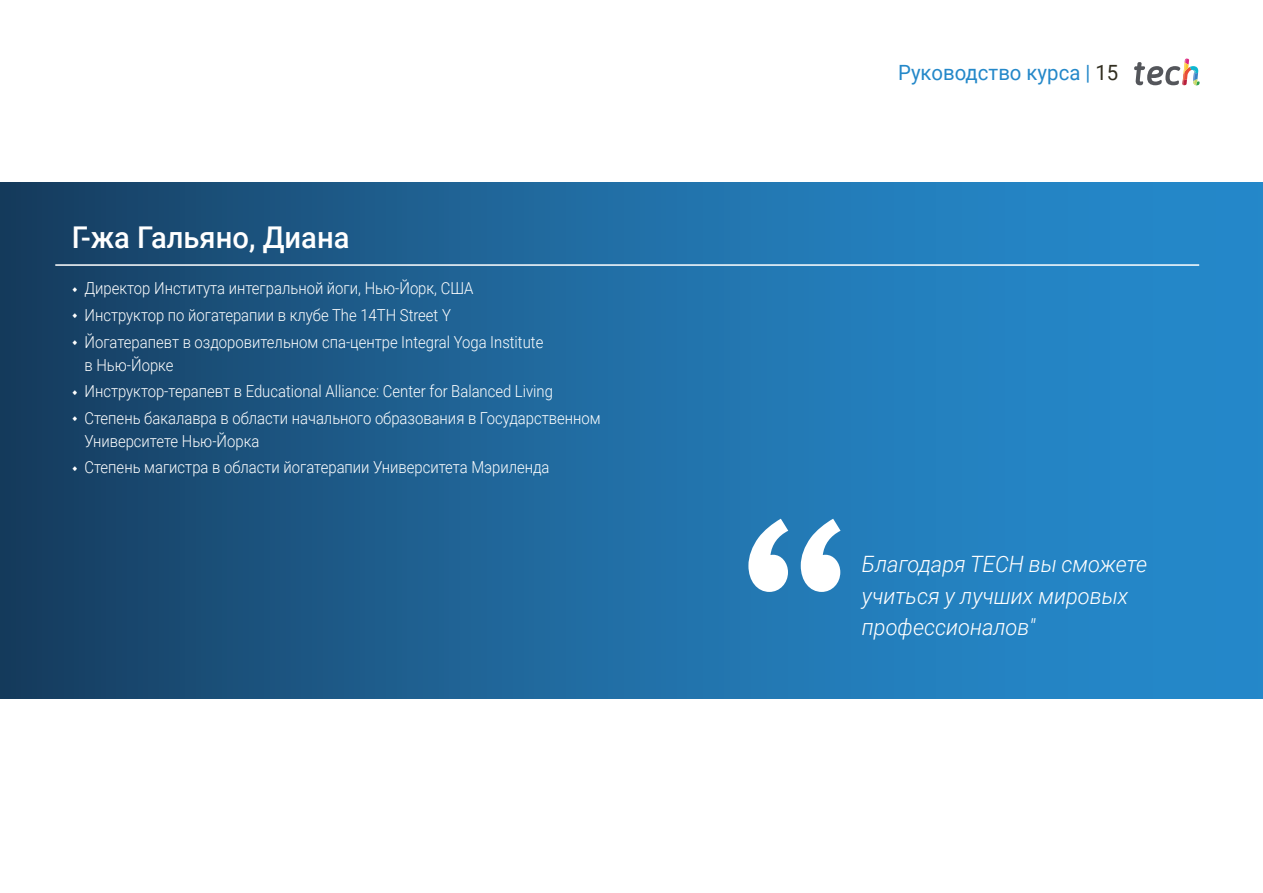
<style>
.page{position:relative;width:1263px;height:893px;background:#fff}
.page>*{position:absolute;margin:0;border:0;box-sizing:border-box;transform-origin:0 0}
.t1{font:500 30px "Roboto";color:#fff}
.t2{font:italic 300 22.5px/31.5px "Roboto";color:#fff}
.t3{font:21px "Roboto";color:#2488c9}
.t4{font:300 16.5px/26.7px "Roboto";color:#fff;scale:.9 1}
.s1{color:#312e20}
</style>
<div class="page">
<svg style="left:1134px;top:59px;width:65px;height:27px"></svg>
<div style="left:0;top:182px;width:1263px;height:516px;background:linear-gradient(to right,#184267,#2793d9)"></div>
<svg style="left:748px;top:519px;width:92px;height:73px"></svg>
<hr style="left:55px;top:264px;width:1144px;height:2px;background:#fff">
<svg style="left:73px;top:287px;width:4px;height:5px"></svg>
<svg style="left:73px;top:314px;width:4px;height:5px"></svg>
<svg style="left:73px;top:340px;width:4px;height:5px"></svg>
<svg style="left:73px;top:390px;width:4px;height:5px"></svg>
<svg style="left:73px;top:416px;width:4px;height:5px"></svg>
<svg style="left:73px;top:466px;width:4px;height:5px"></svg>
<h1 class="t1" style="left:72px;top:216px;width:279px">Г-жа Гальяно, Диана</h1>
<p class="t4" style="left:85px;top:275px;width:511px">Директор Института интегральной йоги, Нью-Йорк, США<br>Инструктор по йогатерапии в клубе The 14TH Street Y<br>Йогатерапевт в оздоровительном спа-центре Integral Yoga Institute</p>
<p class="t4" style="left:85px;top:351px;width:575px">в Нью-Йорке<br>Инструктор-терапевт в Educational Alliance: Center for Balanced Living<br>Степень бакалавра в области начального образования в Государственном</p>
<p class="t4" style="left:85px;top:427px;width:518px">Университете Нью-Йорка<br>Степень магистра в области йогатерапии Университета Мэриленда</p>
<p class="t3" style="left:898px;top:57px;width:222px">Руководство курса | <span class="s1">15</span></p>
<h2 class="t2" style="left:862px;top:548px;width:287px">Благодаря TECH вы сможете учиться у лучших мировых профессионалов"</h2>
</div>
